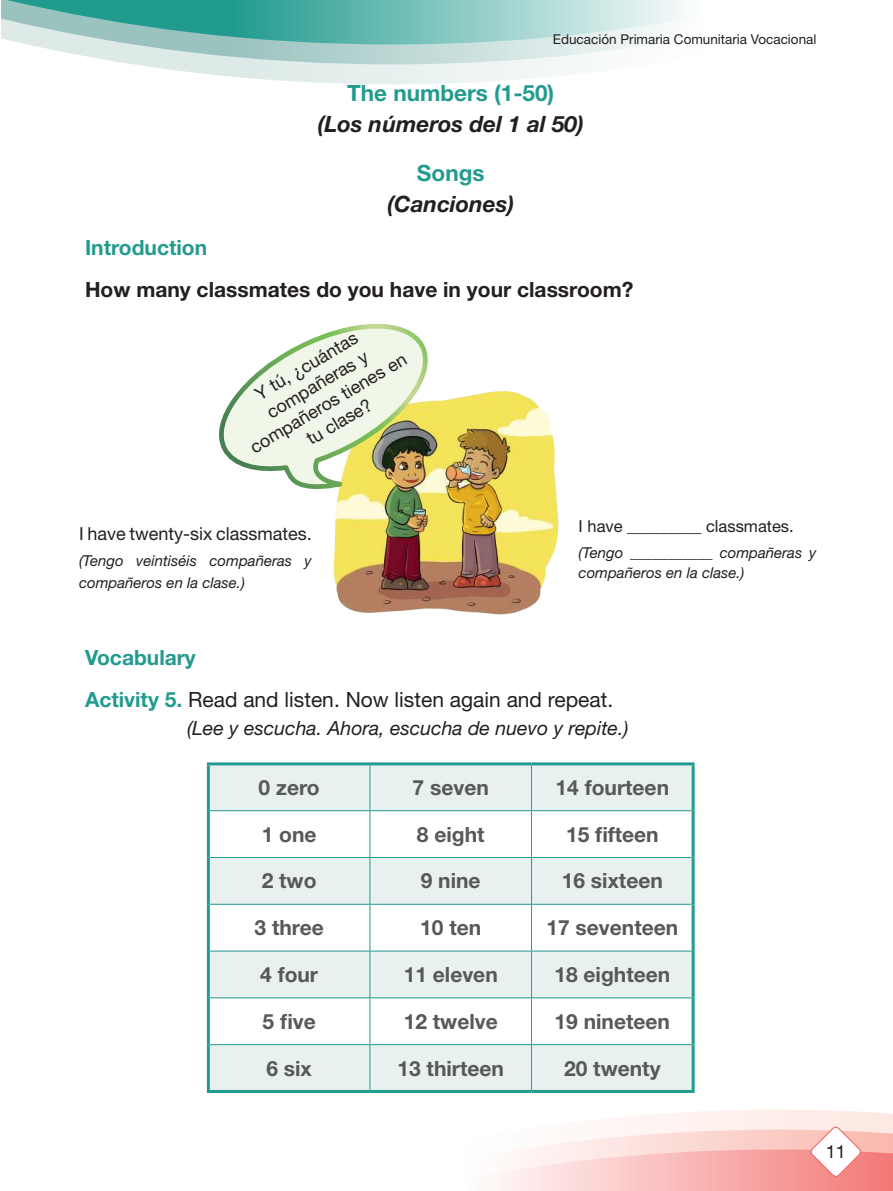
<style>
.page{position:relative;width:893px;height:1191px;background:#fff}
.page>*{position:absolute;margin:0;border:0;box-sizing:border-box;transform-origin:0 0}
.t1{font:italic 700 22.5px "Helvetica Neue LT Std";color:#231f20}
.t2{font:700 22.5px "Helvetica Neue LT Std";color:#229b8f}
.t3{font:700 21px "Helvetica Neue LT Std";color:#57585a}
.t4{font:21px/42.2px "Helvetica Neue LT Std";color:#231f20}
.t5{font:700 21px "Helvetica Neue LT Std";color:#231f20}
.t6{font:700 21px "Helvetica Neue LT Std";color:#229b8f}
.t7{font:italic 19.5px "Helvetica Neue LT Std";color:#231f20}
.t8{font:18px/21.6px "Helvetica Neue LT Std";color:#231f20;text-align:center}
.t9{font:16.5px "Helvetica Neue LT Std";color:#231f20}
.t10{font:italic 15px/19.8px "Helvetica Neue LT Std";color:#231f20}
.t11{font:13.5px "Helvetica Neue LT Std";color:#231f20}
.s1{font-weight:700;color:#229b8f}
</style>
<div class="page">
<svg style="left:133px;top:64px;width:432px;height:20px;fill:#ebf2f1"></svg>
<svg style="left:26px;top:44px;width:625px;height:20px"></svg>
<svg style="left:1px;top:0;width:684px;height:44px"></svg>
<svg style="left:497px;top:1110px;width:396px;height:81px"></svg>
<svg style="left:210px;top:765px;width:482px;height:325px;fill:#e9f1f0"></svg>
<hr style="left:370px;top:765px;width:1px;height:45px;background:#229b8f">
<hr style="left:531px;top:765px;width:1px;height:45px;background:#229b8f">
<hr style="left:210px;top:810px;width:160px;height:1px;background:#229b8f">
<hr style="left:370px;top:810px;width:161px;height:1px;background:#229b8f">
<hr style="left:370px;top:811px;width:1px;height:46px;background:#229b8f">
<hr style="left:531px;top:810px;width:161px;height:1px;background:#229b8f">
<hr style="left:531px;top:811px;width:1px;height:46px;background:#229b8f">
<hr style="left:210px;top:857px;width:160px;height:1px;background:#229b8f">
<hr style="left:370px;top:857px;width:161px;height:1px;background:#229b8f">
<hr style="left:370px;top:858px;width:1px;height:46px;background:#229b8f">
<hr style="left:531px;top:857px;width:161px;height:1px;background:#229b8f">
<hr style="left:531px;top:858px;width:1px;height:46px;background:#229b8f">
<hr style="left:210px;top:904px;width:160px;height:1px;background:#229b8f">
<hr style="left:370px;top:904px;width:161px;height:1px;background:#229b8f">
<hr style="left:370px;top:904px;width:1px;height:46px;background:#229b8f">
<hr style="left:531px;top:904px;width:161px;height:1px;background:#229b8f">
<hr style="left:531px;top:904px;width:1px;height:46px;background:#229b8f">
<hr style="left:210px;top:950px;width:160px;height:1px;background:#229b8f">
<hr style="left:370px;top:950px;width:161px;height:1px;background:#229b8f">
<hr style="left:370px;top:951px;width:1px;height:46px;background:#229b8f">
<hr style="left:531px;top:950px;width:161px;height:1px;background:#229b8f">
<hr style="left:531px;top:951px;width:1px;height:46px;background:#229b8f">
<hr style="left:210px;top:997px;width:160px;height:1px;background:#229b8f">
<hr style="left:370px;top:997px;width:161px;height:1px;background:#229b8f">
<hr style="left:370px;top:998px;width:1px;height:46px;background:#229b8f">
<hr style="left:531px;top:997px;width:161px;height:1px;background:#229b8f">
<hr style="left:531px;top:998px;width:1px;height:46px;background:#229b8f">
<hr style="left:210px;top:1044px;width:160px;height:1px;background:#229b8f">
<hr style="left:370px;top:1044px;width:161px;height:1px;background:#229b8f">
<hr style="left:370px;top:1045px;width:1px;height:45px;background:#229b8f">
<hr style="left:531px;top:1044px;width:161px;height:1px;background:#229b8f">
<hr style="left:531px;top:1045px;width:1px;height:45px;background:#229b8f">
<hr style="left:207px;top:762px;width:163px;height:3px;background:#229b8f">
<hr style="left:207px;top:765px;width:3px;height:45px;background:#229b8f">
<hr style="left:370px;top:762px;width:161px;height:3px;background:#229b8f">
<hr style="left:531px;top:762px;width:164px;height:3px;background:#229b8f">
<hr style="left:692px;top:765px;width:3px;height:45px;background:#229b8f">
<hr style="left:207px;top:810px;width:3px;height:47px;background:#229b8f">
<hr style="left:692px;top:810px;width:3px;height:47px;background:#229b8f">
<hr style="left:207px;top:857px;width:3px;height:47px;background:#229b8f">
<hr style="left:692px;top:857px;width:3px;height:47px;background:#229b8f">
<hr style="left:207px;top:904px;width:3px;height:47px;background:#229b8f">
<hr style="left:692px;top:904px;width:3px;height:47px;background:#229b8f">
<hr style="left:207px;top:951px;width:3px;height:46px;background:#229b8f">
<hr style="left:692px;top:951px;width:3px;height:46px;background:#229b8f">
<hr style="left:207px;top:997px;width:3px;height:47px;background:#229b8f">
<hr style="left:692px;top:997px;width:3px;height:47px;background:#229b8f">
<hr style="left:207px;top:1044px;width:3px;height:46px;background:#229b8f">
<hr style="left:692px;top:1044px;width:3px;height:46px;background:#229b8f">
<hr style="left:207px;top:1090px;width:163px;height:3px;background:#229b8f">
<hr style="left:370px;top:1090px;width:161px;height:3px;background:#229b8f">
<hr style="left:531px;top:1090px;width:164px;height:3px;background:#229b8f">
<img style="left:333px;top:392px;width:226px;height:223px">
<svg style="left:219px;top:323px;width:217px;height:176px"></svg>
<p class="t11" style="left:553px;top:31px;width:265px">Educación Primaria Comunitaria Vocacional</p>
<p class="t2" style="left:347px;top:79px;width:209px">The numbers (1-50)</p>
<p class="t1" style="left:318px;top:110px;width:267px">(Los números del 1 al 50)</p>
<p class="t2" style="left:417px;top:159px;width:69px">Songs</p>
<p class="t1" style="left:387px;top:190px;width:128px">(Canciones)</p>
<p class="t6" style="left:85px;top:234px;width:124px">Introduction</p>
<p class="t5" style="left:85px;top:276px;width:550px">How many classmates do you have in your classroom?</p>
<p class="t8" style="left:224px;top:402px;width:180px;rotate:-31deg">Y tú, ¿cuántas compañeras y compañeros tienes en tu clase?</p>
<p class="t8" style="left:79px;top:522px;width:234px">I have twenty-six classmates.</p>
<p class="t10" style="left:79px;top:549px;width:234px;line-height:21.6px">(Tengo veintiséis compañeras y compañeros en la clase.)</p>
<p class="t9" style="left:579px;top:516px;width:217px">I have _________ classmates.</p>
<p class="t10" style="left:579px;top:542px;width:239px">(Tengo ___________ compañeras y compañeros en la clase.)</p>
<p class="t4" style="left:85px;top:636px;width:530px"><span class="s1">Vocabulary<br>Activity 5.</span> Read and listen. Now listen again and repeat.</p>
<p class="t7" style="left:187px;top:716px;width:443px">(Lee y escucha. Ahora, escucha de nuevo y repite.)</p>
<p class="t3" style="left:259px;top:774px;width:63px">0 zero</p>
<p class="t3" style="left:413px;top:774px;width:78px">7 seven</p>
<p class="t3" style="left:555px;top:774px;width:115px">14 fourteen</p>
<p class="t3" style="left:262px;top:821px;width:56px">1 one</p>
<p class="t3" style="left:417px;top:821px;width:69px">8 eight</p>
<p class="t3" style="left:566px;top:821px;width:94px">15 fifteen</p>
<p class="t3" style="left:262px;top:868px;width:56px">2 two</p>
<p class="t3" style="left:421px;top:868px;width:61px">9 nine</p>
<p class="t3" style="left:562px;top:868px;width:103px">16 sixteen</p>
<p class="t3" style="left:255px;top:914px;width:71px">3 three</p>
<p class="t3" style="left:420px;top:914px;width:63px">10 ten</p>
<p class="t3" style="left:546px;top:914px;width:133px">17 seventeen</p>
<p class="t3" style="left:260px;top:961px;width:59px">4 four</p>
<p class="t3" style="left:404px;top:961px;width:96px">11 eleven</p>
<p class="t3" style="left:554px;top:961px;width:117px">18 eighteen</p>
<p class="t3" style="left:262px;top:1008px;width:55px">5 five</p>
<p class="t3" style="left:404px;top:1008px;width:96px">12 twelve</p>
<p class="t3" style="left:555px;top:1008px;width:117px">19 nineteen</p>
<p class="t3" style="left:266px;top:1055px;width:47px">6 six</p>
<p class="t3" style="left:397px;top:1055px;width:108px">13 thirteen</p>
<p class="t3" style="left:564px;top:1055px;width:98px">20 twenty</p>
<p class="t8" style="left:826px;top:1140px;width:22px">11</p>
</div>
